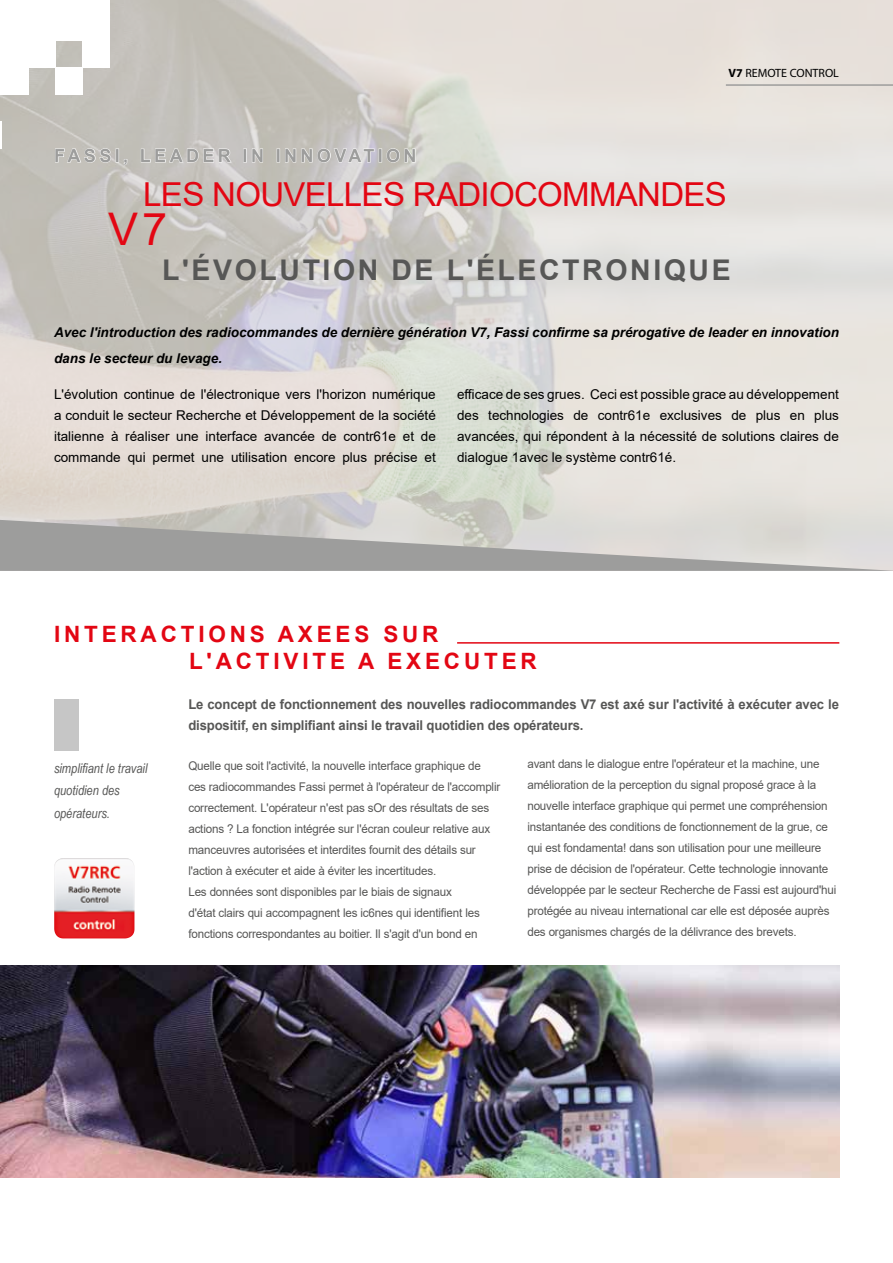
<style>
.page{position:relative;width:893px;height:1263px;background:#fff}
.page>*{position:absolute;margin:0;border:0;box-sizing:border-box;transform-origin:0 0}
.t1{font:45px "Arial";color:#e30613}
.t2{font:33px "Arial";letter-spacing:-.02em;color:#e30613}
.t3{font:700 28.5px "Arial";letter-spacing:.09em;color:#575756}
.t4{font:700 22.5px/27px "Arial";letter-spacing:.17em;color:#e30613}
.t5{font:700 18px "Arial";letter-spacing:.19em;color:#9d9d9c}
.t6{font:13.5px/21px "Arial";color:#000;text-align:justify}
.t7{font:700 13.5px/21px "Arial";letter-spacing:-.01em;color:#575756}
.t8{font:italic 700 13.5px/25.5px "Arial";color:#000}
.t9{font:italic 13.5px/22.5px "Arial Narrow";color:#575756}
.t10{font:12px/21px "Arial";letter-spacing:-.015em;color:#575756}
.t11{font:12px "Myriad Pro";color:#000}
.s1{font-weight:700}
</style>
<div class="page">
<img style="left:0;top:0;width:893px;height:520px">
<hr style="left:0;top:0;width:2px;height:40px;background:#fff">
<div style="left:2px;top:0;width:27px;height:41px;background:#fff"></div>
<hr style="left:0;top:40px;width:2px;height:28px;background:#fff">
<div style="left:2px;top:41px;width:27px;height:27px;background:#fff"></div>
<div style="left:29px;top:41px;width:27px;height:27px;background:#fff"></div>
<hr style="left:0;top:68px;width:2px;height:26px;background:#fff">
<div style="left:2px;top:68px;width:27px;height:27px;background:#fff"></div>
<div style="left:56px;top:68px;width:27px;height:27px;background:#fff"></div>
<hr style="left:0;top:122px;width:2px;height:26px;background:#fff">
<div style="left:83px;top:41px;width:27px;height:27px;background:#fff"></div>
<div style="left:83px;top:0;width:27px;height:41px;background:#fff"></div>
<div style="left:56px;top:0;width:27px;height:41px;background:#fff"></div>
<div style="left:29px;top:0;width:27px;height:41px;background:#fff"></div>
<svg style="left:0;top:520px;width:893px;height:51px"></svg>
<svg style="left:55px;top:148px;width:73px;height:18px"></svg>
<svg style="left:141px;top:148px;width:91px;height:15px"></svg>
<div style="left:243px;top:149px;width:4px;height:13px;border:1px solid #fff"></div>
<svg style="left:252px;top:148px;width:11px;height:15px"></svg>
<svg style="left:277px;top:148px;width:139px;height:15px"></svg>
<hr style="left:726px;top:84px;width:167px;height:2px;background:#9d9d9c">
<hr style="left:457px;top:642px;width:382px;height:2px;background:#e30613">
<div style="left:54px;top:699px;width:25px;height:51px;background:#c6c6c6"></div>
<img style="left:0;top:965px;width:839px;height:213px">
<img style="left:54px;top:858px;width:71px;height:7px">
<img style="left:500px;top:1046px;width:340px;height:132px">
<h3 class="t5" style="left:54px;top:143px;width:364px">FASSI, LEADER IN INNOVATION</h3>
<p class="t11" style="left:728px;top:65px;width:112px"><span class="s1">V7</span> REMOTE CONTROL</p>
<h2 class="t2" style="left:143px;top:171px;width:585px">LES NOUVELLES RADIOCOMMANDES</h2>
<h1 class="t1" style="left:108px;top:199px;width:61px">V7</h1>
<h3 class="t3" style="left:162px;top:250px;width:570px">L'ÉVOLUTION DE L'ÉLECTRONIQUE</h3>
<p class="t8" style="left:54px;top:320px;width:786px">Avec l'introduction des radiocommandes de dernière génération V7, Fassi confirme sa prérogative de leader en innovation dans le secteur du levage.</p>
<p class="t6" style="left:54px;top:383px;width:383px">L'évolution continue de l'électronique vers l'horizon numérique a conduit le secteur Recherche et Développement de la société italienne à réaliser une interface avancée de contr61e et de commande qui permet une utilisation encore plus précise et</p>
<p class="t6" style="left:457px;top:383px;width:383px">efficace de ses grues. Ceci est possible grace au développement des technologies de contr61e exclusives de plus en plus avancées, qui répondent à la nécessité de solutions claires de dialogue 1avec le système contr61é.</p>
<h3 class="t4" style="left:189px;top:621px;width:349px;text-indent:-135px">INTERACTIONS AXEES SUR<br>L'ACTIVITE A EXECUTER</h3>
<p class="t7" style="left:188px;top:694px;width:652px">Le concept de fonctionnement des nouvelles radiocommandes V7 est axé sur l'activité à exécuter avec le dispositif, en simplifiant ainsi le travail quotidien des opérateurs.</p>
<p class="t9" style="left:54px;top:756px;width:95px">simplifiant le travail quotidien des opérateurs.</p>
<p class="t10" style="left:188px;top:755px;width:313px">Quelle que soit l'activité, la nouvelle interface graphique de ces radiocommandes Fassi permet à l'opérateur de l'accomplir correctement. L'opérateur n'est pas sOr des résultats de ses actions ? La fonction intégrée sur l'écran couleur relative aux manceuvres autorisées et interdites fournit des détails sur l'action à exécuter et aide à éviter les incertitudes.<br>Les données sont disponibles par le biais de signaux<br>d'état clairs qui accompagnent les ic6nes qui identifient les fonctions correspondantes au boitier. Il s'agit d'un bond en</p>
<p class="t10" style="left:527px;top:753px;width:310px">avant dans le dialogue entre l'opérateur et la machine, une amélioration de la perception du signal proposé grace à la nouvelle interface graphique qui permet une compréhension instantanée des conditions de fonctionnement de la grue, ce qui est fondamenta! dans son utilisation pour une meilleure prise de décision de l'opérateur. Cette technologie innovante développée par le secteur Recherche de Fassi est aujourd'hui protégée au niveau international car elle est déposée auprès des organismes chargés de la délivrance des brevets.</p>
</div>
